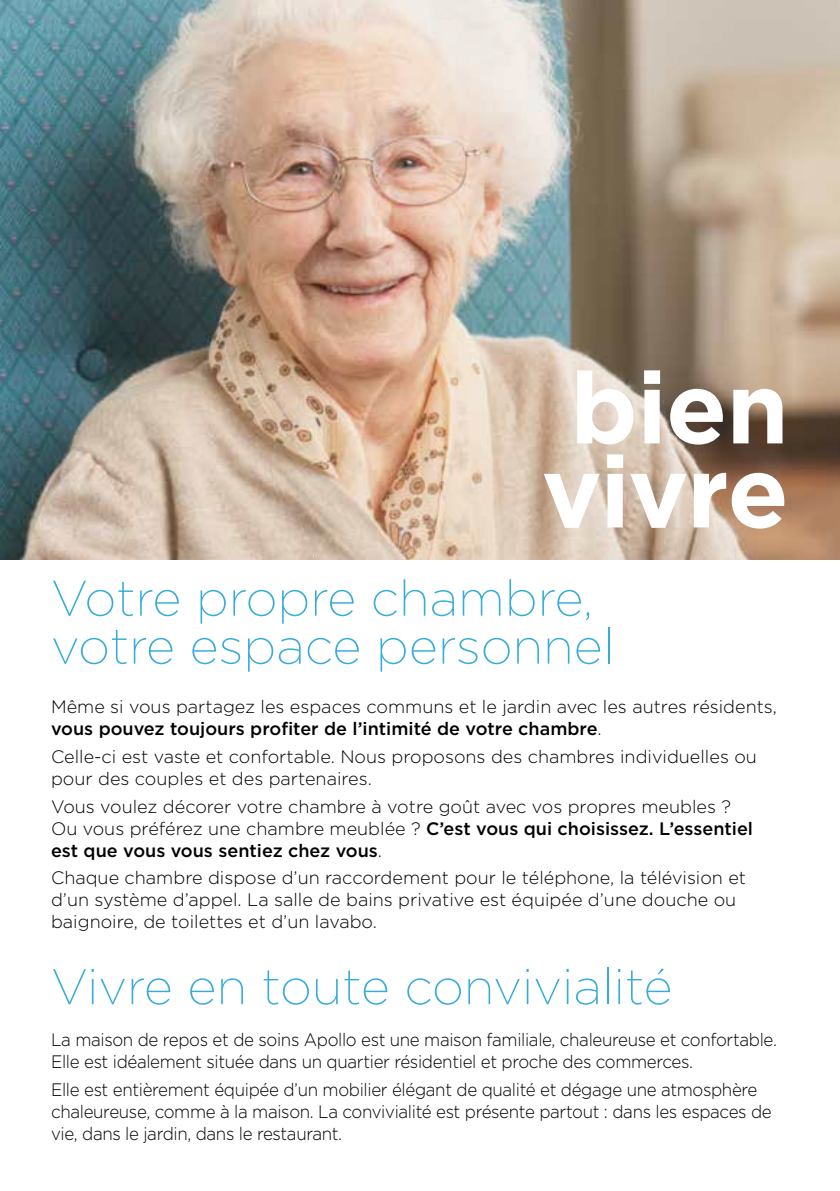
<style>
.page{position:relative;width:840px;height:1191px;background:#fff}
.page>*{position:absolute;margin:0;border:0;box-sizing:border-box;transform-origin:0 0}
.t1{font:700 100px/84px "Gotham";letter-spacing:-.015em;color:#fff}
.t2{font:200 50px/48px "Gotham";color:#36acd8}
.t3{font:300 18px/22px "Gotham";color:#000}
.t4{font:300 18px/22px "Gotham";letter-spacing:-.02em;color:#000;scale:.94 1}
.s1{font-weight:500}
</style>
<div class="page">
<img style="left:0;top:0;width:839px;height:559px">
<hr style="left:839px;top:559px;width:1px;height:632px;background:#b9aa96">
<h1 class="t1" style="left:541px;top:365px;width:248px">bien vivre</h1>
<h2 class="t2" style="left:51px;top:572px;width:564px">Votre propre chambre, votre espace personnel</h2>
<p class="t3" style="left:51px;top:695px;width:727px">Même si vous partagez les espaces communs et le jardin avec les autres résidents, <span class="s1">vous pouvez toujours profiter de l’intimité de votre chambre</span>.</p>
<p class="t3" style="left:51px;top:745px;width:707px">Celle-ci est vaste et confortable. Nous proposons des chambres individuelles ou pour des couples et des partenaires.</p>
<p class="t3" style="left:51px;top:795px;width:703px">Vous voulez décorer votre chambre à votre goût avec vos propres meubles ?<br>Ou vous préférez une chambre meublée ? <span class="s1">C’est vous qui choisissez. L’essentiel est que vous vous sentiez chez vous</span>.</p>
<p class="t3" style="left:51px;top:866px;width:696px">Chaque chambre dispose d’un raccordement pour le téléphone, la télévision et d’un système d’appel. La salle de bains privative est équipée d’une douche ou baignoire, de toilettes et d’un lavabo.</p>
<h2 class="t2" style="left:51px;top:960px;width:622px">Vivre en toute convivialité</h2>
<p class="t4" style="left:51px;top:1028px;width:773px">La maison de repos et de soins Apollo est une maison familiale, chaleureuse et confortable.<br>Elle est idéalement située dans un quartier résidentiel et proche des commerces.</p>
<p class="t4" style="left:51px;top:1078px;width:767px">Elle est entièrement équipée d’un mobilier élégant de qualité et dégage une atmosphère chaleureuse, comme à la maison. La convivialité est présente partout : dans les espaces de vie, dans le jardin, dans le restaurant.</p>
</div>
